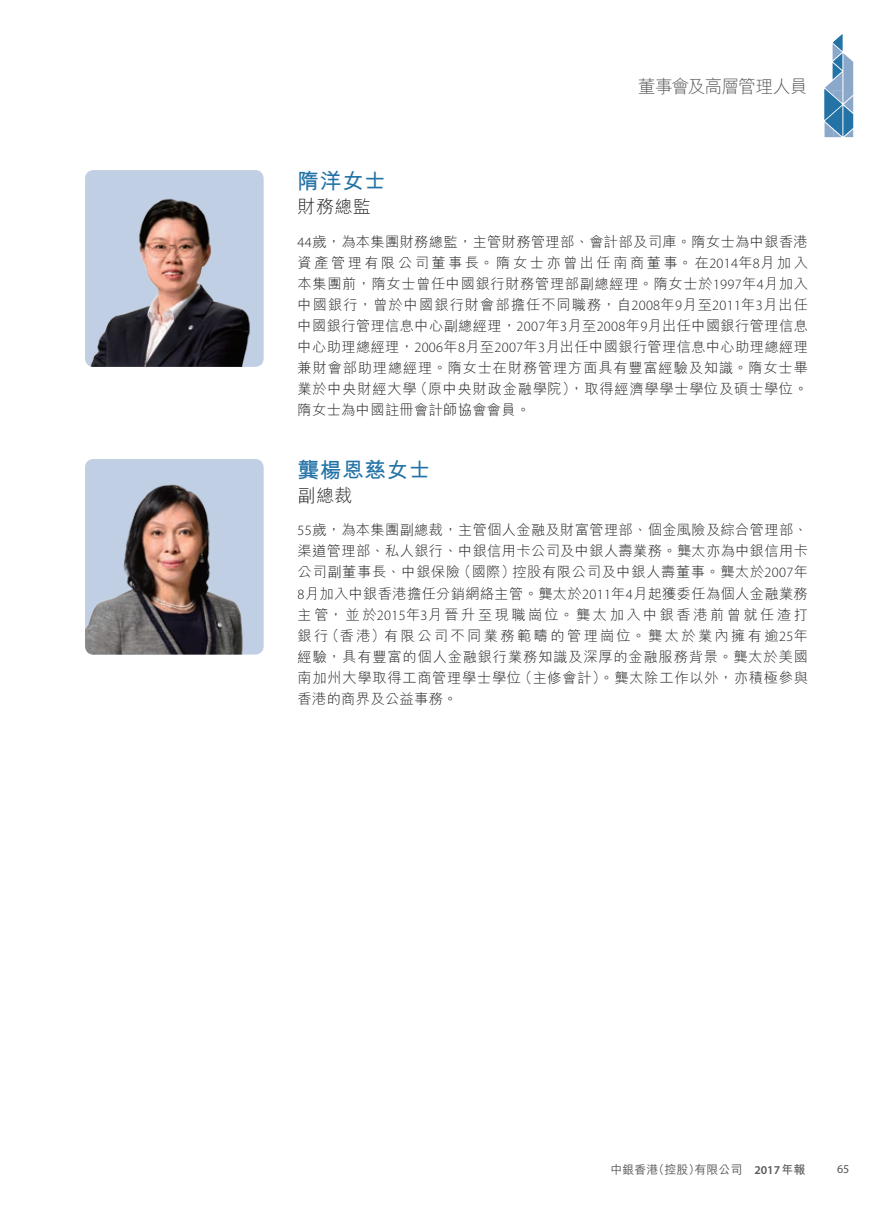
<style>
.page{position:relative;width:893px;height:1212px;background:#fff}
.page>*{position:absolute;margin:0;border:0;box-sizing:border-box;transform-origin:0 0}
.t1{font:700 21.75px "M Hei HK";letter-spacing:.02em;color:#2473a7}
.t2{font:300 18px "M Hei HK";letter-spacing:-.05em;color:#57585a}
.t3{font:300 18px "M Hei HK";letter-spacing:.02em;color:#231f20}
.t4{font:300 14.25px/21px "M Hei HK";letter-spacing:.05em;color:#231f20;text-align:justify}
.t5{font:500 12px "M Hei HK";color:#57585a}
.t6{font:12px "Myriad Pro";color:#57585a}
.s1{font-family:"Myriad Pro"}
.s2{font-family:"Myriad Pro";font-weight:600}
.s3{font-weight:700}
</style>
<div class="page">
<svg style="left:824px;top:34px;width:29px;height:103px"></svg>
<img style="left:85px;top:170px;width:179px;height:197px">
<img style="left:85px;top:459px;width:179px;height:195px">
<p class="t2" style="left:638px;top:73px;width:171px">董事會及高層管理人員</p>
<h1 class="t1" style="left:298px;top:165px;width:90px">隋洋女士</h1>
<p class="t3" style="left:298px;top:194px;width:75px">財務總監</p>
<p class="t4" style="left:298px;top:230px;width:512px"><span class="s1">44</span>歲，為本集團財務總監，主管財務管理部、會計部及司庫。隋女士為中銀香港資產管理有限公司董事長。隋女士亦曾出任南商董事。在<span class="s1">2014</span>年<span class="s1">8</span>月加入本集團前，隋女士曾任中國銀行財務管理部副總經理。隋女士於<span class="s1">1997</span>年<span class="s1">4</span>月加入中國銀行，曾於中國銀行財會部擔任不同職務，自<span class="s1">2008</span>年<span class="s1">9</span>月至<span class="s1">2011</span>年<span class="s1">3</span>月出任中國銀行管理信息中心副總經理，<span class="s1">2007</span>年<span class="s1">3</span>月至<span class="s1">2008</span>年<span class="s1">9</span>月出任中國銀行管理信息中心助理總經理，<span class="s1">2006</span>年<span class="s1">8</span>月至<span class="s1">2007</span>年<span class="s1">3</span>月出任中國銀行管理信息中心助理總經理兼財會部助理總經理。隋女士在財務管理方面具有豐富經驗及知識。隋女士畢業於中央財經大學（原中央財政金融學院），取得經濟學學士學位及碩士學位。隋女士為中國註冊會計師協會會員。</p>
<h1 class="t1" style="left:298px;top:454px;width:134px">龔楊恩慈女士</h1>
<p class="t3" style="left:298px;top:482px;width:56px">副總裁</p>
<p class="t4" style="left:298px;top:519px;width:512px"><span class="s1">55</span>歲，為本集團副總裁，主管個人金融及財富管理部、個金風險及綜合管理部、渠道管理部、私人銀行、中銀信用卡公司及中銀人壽業務。龔太亦為中銀信用卡公司副董事長、中銀保險（國際）控股有限公司及中銀人壽董事。龔太於<span class="s1">2007</span>年<span class="s1">8</span>月加入中銀香港擔任分銷網絡主管。龔太於<span class="s1">2011</span>年<span class="s1">4</span>月起獲委任為個人金融業務主管，並於<span class="s1">2015</span>年<span class="s1">3</span>月晉升至現職崗位。龔太加入中銀香港前曾就任渣打銀行（香港）有限公司不同業務範疇的管理崗位。龔太於業內擁有逾<span class="s1">25</span>年經驗，具有豐富的個人金融銀行業務知識及深厚的金融服務背景。龔太於美國南加州大學取得工商管理學士學位（主修會計）。龔太除工作以外，亦積極參與香港的商界及公益事務。</p>
<p class="t5" style="left:610px;top:1160px;width:196px">中銀香港（控股）有限公司 <span class="s2">2017</span><span class="s3">年報</span></p>
<p class="t6" style="left:837px;top:1161px;width:14px">65</p>
</div>
